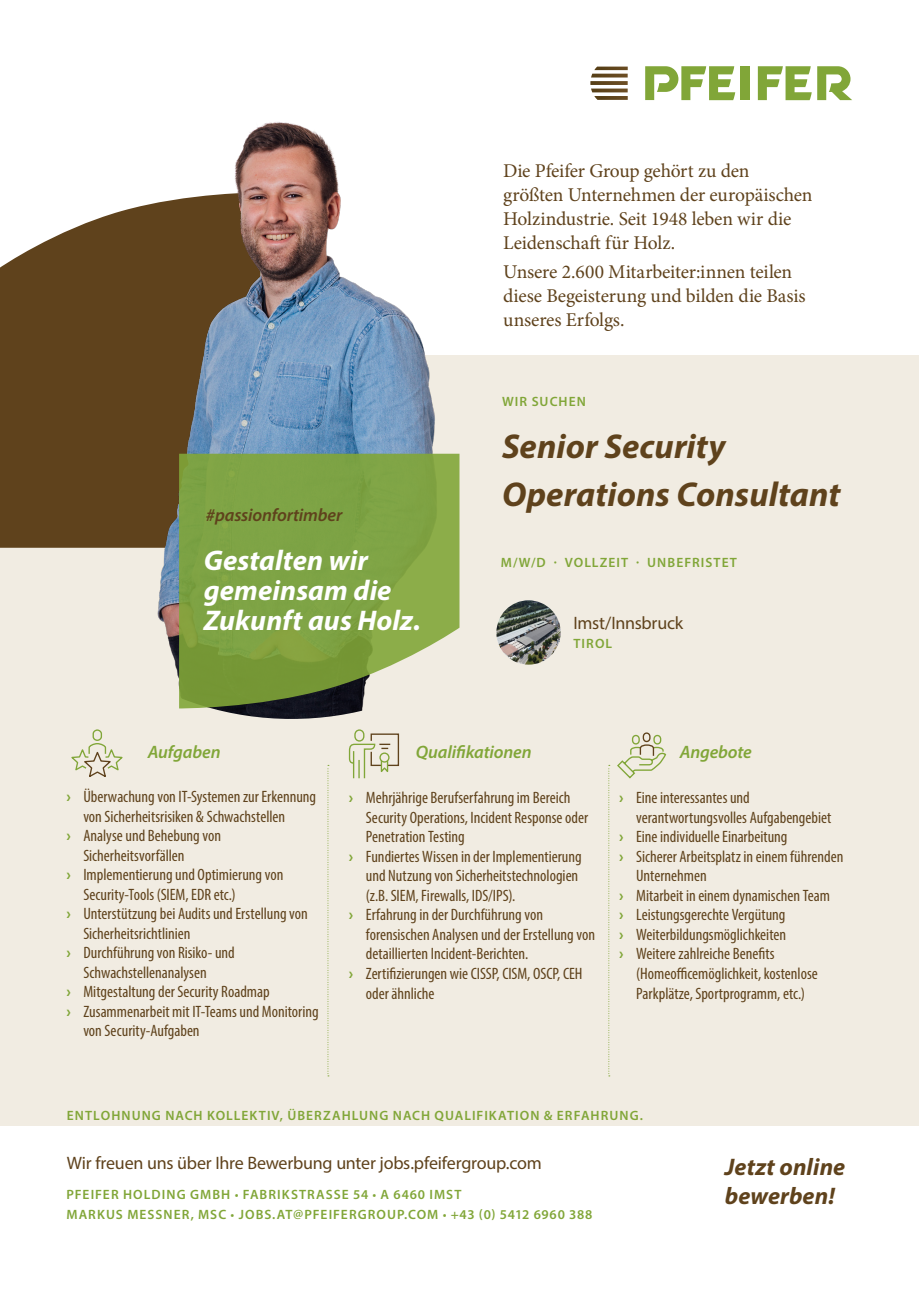
<style>
.page{position:relative;width:919px;height:1289px;background:#fff}
.page>*{position:absolute;margin:0;border:0;box-sizing:border-box;transform-origin:0 0}
.Gesuchte_Position{font:italic 700 34.5px/48px "Myriad Pro";color:#5f421c}
.Claim__Quote{font:italic 700 28.5px/30px "Myriad Pro";letter-spacing:.005em;color:#fff}
.Claim__Quote-2{font:italic 700 24px "Myriad Pro";letter-spacing:.005em;color:#5f421c}
.Fließtext_Regular__CTA__Adelle{font:19.5px/24px "Minion Pro";letter-spacing:-.01em;color:#5f421c}
.Fließtext_Regular__CTA__Adelle-2{font:18px "Myriad Pro";letter-spacing:-.015em;color:#5f421c}
.Fließtext_Headline__Hashtag__Adelle{font:italic 600 18px "Myriad Pro";letter-spacing:-.01em;color:#81a638}
.Fließtext_Headline__Hashtag__Adelle-2{font:italic 600 18px "Myriad Pro";letter-spacing:-.01em;color:#5f421c}
.t1{font:condensed 16.5px/19.5px "Myriad Pro";color:#5f421c}
.Standort__Facts__Wir_Suchen{font:600 13.5px "Myriad Pro";letter-spacing:.08em;color:#81a638}
.s1{font-weight:700;font-stretch:normal;color:#81a638}
.s2{font-weight:900}
</style>
<div class="page">
<div style="left:0;top:355px;width:918px;height:770px;background:#f1ece2"></div>
<div style="left:740px;top:66px;width:9px;height:34px;background:#81a638"></div>
<svg style="left:817px;top:66px;width:35px;height:34px"></svg>
<svg style="left:757px;top:66px;width:54px;height:34px"></svg>
<svg style="left:645px;top:66px;width:90px;height:34px"></svg>
<svg style="left:590px;top:67px;width:37px;height:33px"></svg>
<div style="left:0;top:257px;width:17px;height:290px;background:#5f421c"></div>
<img style="left:17px;top:122px;width:544px;height:597px">
<svg style="left:179px;top:453px;width:280px;height:255px;background:#84a44d"></svg>
<svg style="left:608px;top:765px;width:1px;height:311px"></svg>
<svg style="left:327px;top:765px;width:2px;height:311px"></svg>
<img style="left:496px;top:600px;width:64px;height:64px;border-radius:32px">
<svg style="left:71px;top:729px;width:52px;height:48px"></svg>
<svg style="left:617px;top:732px;width:50px;height:47px"></svg>
<svg style="left:348px;top:729px;width:52px;height:50px"></svg>
<p class="Fließtext_Headline__Hashtag__Adelle-2" style="left:206px;top:503px;width:138px">#passionfortimber</p>
<p class="Claim__Quote" style="left:204px;top:544px;width:219px">Gestalten wir gemeinsam die<br>Zukunft aus Holz.</p>
<p class="Fließtext_Regular__CTA__Adelle" style="left:503px;top:159px;width:311px">Die Pfeifer Group gehört zu den größten Unternehmen der europäischen Holzindustrie. Seit 1948 leben wir die Leidenschaft für Holz.</p>
<p class="Fließtext_Regular__CTA__Adelle" style="left:503px;top:259px;width:304px">Unsere 2.600 Mitarbeiter:innen teilen diese Begeisterung und bilden die Basis unseres Erfolgs.</p>
<p class="Standort__Facts__Wir_Suchen" style="left:502px;top:392px;width:85px">WIR SUCHEN</p>
<p class="Gesuchte_Position" style="left:502px;top:421px;width:340px">Senior Security<br>Operations Consultant</p>
<p class="Standort__Facts__Wir_Suchen" style="left:501px;top:553px;width:237px">M/W/D · VOLLZEIT · UNBEFRISTET</p>
<p class="Fließtext_Regular__CTA__Adelle-2" style="left:573px;top:611px;width:111px">Imst/Innsbruck</p>
<p class="Standort__Facts__Wir_Suchen" style="left:573px;top:634px;width:40px">TIROL</p>
<p class="Fließtext_Headline__Hashtag__Adelle" style="left:148px;top:740px;width:74px">Aufgaben</p>
<p class="Fließtext_Headline__Hashtag__Adelle" style="left:416px;top:740px;width:117px">Qualifikationen</p>
<p class="Fließtext_Headline__Hashtag__Adelle" style="left:679px;top:740px;width:74px">Angebote</p>
<p class="t1" style="left:83px;top:787px;width:234px;text-indent:-17px"><span class="s1">›</span> Überwachung von IT-Systemen zur Erkennung von Sicherheitsrisiken &amp; Schwachstellen</p>
<p class="t1" style="left:83px;top:826px;width:139px;text-indent:-17px"><span class="s1">›</span> Analyse und Behebung von<br>Sicherheitsvorfällen</p>
<p class="t1" style="left:83px;top:865px;width:201px;text-indent:-17px"><span class="s1">›</span> Implementierung und Optimierung von<br>Security-Tools (SIEM, EDR etc.)</p>
<p class="t1" style="left:83px;top:904px;width:226px;text-indent:-17px"><span class="s1">›</span> Unterstützung bei Audits und Erstellung von<br>Sicherheitsrichtlinien</p>
<p class="t1" style="left:83px;top:943px;width:153px;text-indent:-17px"><span class="s1">›</span> Durchführung von Risiko- und<br>Schwachstellenanalysen</p>
<p class="t1" style="left:66px;top:982px;width:205px"><span class="s1">›</span> Mitgestaltung der Security Roadmap</p>
<p class="t1" style="left:83px;top:1001px;width:237px;text-indent:-17px"><span class="s1">›</span> Zusammenarbeit mit IT-Teams und Monitoring von Security-Aufgaben</p>
<p class="t1" style="left:366px;top:788px;width:224px;text-indent:-17px"><span class="s1">›</span> Mehrjährige Berufserfahrung im Bereich<br>Security Operations, Incident Response oder<br>Penetration Testing</p>
<p class="t1" style="left:366px;top:846px;width:217px;text-indent:-17px"><span class="s1">›</span> Fundiertes Wissen in der Implementierung und Nutzung von Sicherheitstechnologien (z.B. SIEM, Firewalls, IDS/IPS).</p>
<p class="t1" style="left:366px;top:905px;width:231px;text-indent:-17px"><span class="s1">›</span> Erfahrung in der Durchführung von forensischen Analysen und der Erstellung von detaillierten Incident-Berichten.</p>
<p class="t1" style="left:366px;top:963px;width:218px;text-indent:-17px"><span class="s1">›</span> Zertifizierungen wie CISSP, CISM, OSCP, CEH oder ähnliche</p>
<p class="t1" style="left:636px;top:788px;width:197px;text-indent:-17px"><span class="s1">›</span> Eine interessantes und verantwortungsvolles Aufgabengebiet</p>
<p class="t1" style="left:619px;top:827px;width:170px"><span class="s1">›</span> Eine individuelle Einarbeitung</p>
<p class="t1" style="left:636px;top:846px;width:209px;text-indent:-17px"><span class="s1">›</span> Sicherer Arbeitsplatz in einem führenden<br>Unternehmen</p>
<p class="t1" style="left:619px;top:885px;width:212px"><span class="s1">›</span> Mitarbeit in einem dynamischen Team</p>
<p class="t1" style="left:619px;top:905px;width:168px"><span class="s1">›</span> Leistungsgerechte Vergütung</p>
<p class="t1" style="left:619px;top:924px;width:168px"><span class="s1">›</span> Weiterbildungsmöglichkeiten</p>
<p class="t1" style="left:636px;top:944px;width:183px;text-indent:-17px"><span class="s1">›</span> Weitere zahlreiche Benefits (Homeofficemöglichkeit, kostenlose<br>Parkplätze, Sportprogramm, etc.)</p>
<p class="Standort__Facts__Wir_Suchen" style="left:67px;top:1106px;width:577px">ENTLOHNUNG NACH KOLLEKTIV, ÜBERZAHLUNG NACH QUALIFIKATION &amp; ERFAHRUNG.</p>
<p class="Fließtext_Regular__CTA__Adelle-2" style="left:67px;top:1151px;width:476px">Wir freuen uns über Ihre Bewerbung unter jobs.pfeifergroup.com</p>
<p class="Standort__Facts__Wir_Suchen" style="left:66px;top:1186px;width:396px">PFEIFER HOLDING GMBH <span class="s2">∙</span> FABRIKSTRASSE 54 <span class="s2">∙</span> A 6460 IMST</p>
<p class="Standort__Facts__Wir_Suchen" style="left:66px;top:1205px;width:527px">MARKUS MESSNER, MSC <span class="s2">∙</span> JOBS.AT@PFEIFERGROUP.COM <span class="s2">∙</span> +43 (0) 5412 6960 388</p>
<p class="Claim__Quote-2" style="left:725px;top:1151px;width:122px">Jetzt online</p>
<p class="Claim__Quote-2" style="left:725px;top:1180px;width:111px">bewerben!</p>
</div>
